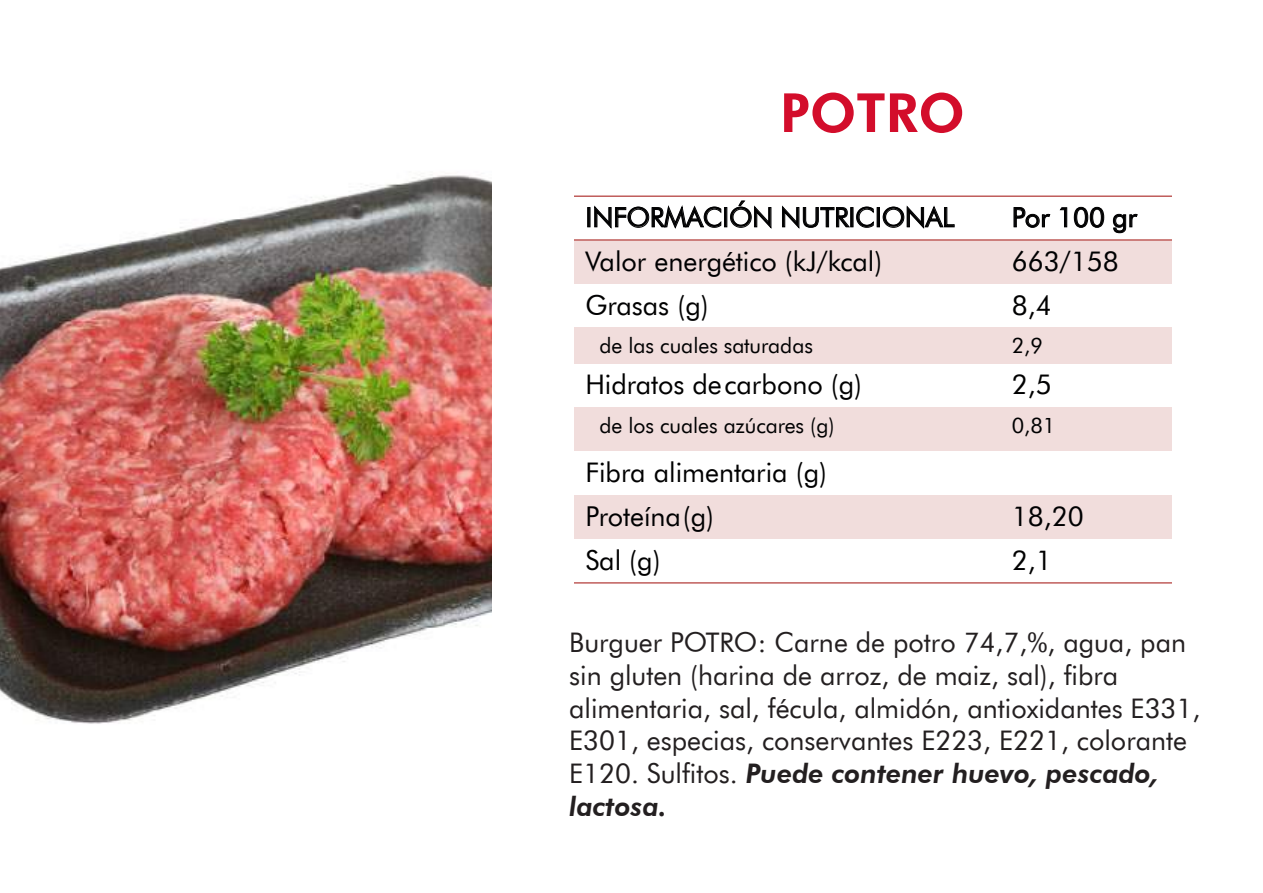
<style>
.page{position:relative;width:1263px;height:893px;background:#fff}
.page>*{position:absolute;margin:0;border:0;box-sizing:border-box;transform-origin:0 0}
.t1{font:800 54px "Futura BT";color:#d30d2b}
.t2{font:27px/33px "Futura BT";color:#231f20}
.t3{font:27px/43.8px "Futura BT";color:#000001}
.t4{font:21px "Futura BT";color:#000001}
.s1{font-weight:800;font-style:italic}
</style>
<div class="page">
<div style="left:574px;top:240px;width:427px;height:44px;background:#f1dddc"></div>
<div style="left:1001px;top:240px;width:170px;height:44px;background:#f1dddc"></div>
<div style="left:574px;top:328px;width:427px;height:36px;background:#f1dddc"></div>
<div style="left:1001px;top:328px;width:170px;height:36px;background:#f1dddc"></div>
<div style="left:574px;top:407px;width:427px;height:44px;background:#f1dddc"></div>
<div style="left:1001px;top:407px;width:170px;height:44px;background:#f1dddc"></div>
<div style="left:574px;top:495px;width:427px;height:44px;background:#f1dddc"></div>
<div style="left:1001px;top:495px;width:170px;height:44px;background:#f1dddc"></div>
<hr style="left:574px;top:239px;width:597px;height:2px;background:#bd5654">
<hr style="left:574px;top:195px;width:597px;height:2px;background:#bd5654">
<hr style="left:574px;top:582px;width:597px;height:2px;background:#bd5654">
<div style="left:587px;top:207px;width:3px;height:20px;border:1px solid #000001"></div>
<svg style="left:594px;top:205px;width:128px;height:24px"></svg>
<div style="left:724px;top:207px;width:3px;height:20px;border:1px solid #000001"></div>
<svg style="left:730px;top:200px;width:42px;height:29px"></svg>
<svg style="left:782px;top:205px;width:92px;height:24px"></svg>
<div style="left:877px;top:207px;width:3px;height:20px;border:1px solid #000001"></div>
<svg style="left:882px;top:205px;width:73px;height:24px"></svg>
<svg style="left:1013px;top:207px;width:38px;height:21px"></svg>
<svg style="left:1059px;top:207px;width:8px;height:21px"></svg>
<svg style="left:1073px;top:207px;width:31px;height:21px"></svg>
<svg style="left:1113px;top:213px;width:25px;height:20px"></svg>
<img style="left:0;top:174px;width:492px;height:550px">
<h1 class="t1" style="left:780px;top:80px;width:187px">POTRO</h1>
<p class="t3" style="left:585px;top:195px;width:371px">INFORMACIÓN NUTRICIONAL</p>
<p class="t3" style="left:1012px;top:195px;width:127px">Por 100 gr</p>
<p class="t3" style="left:585px;top:239px;width:298px">Valor energético (kJ/kcal)</p>
<p class="t3" style="left:1012px;top:239px;width:109px">663/158</p>
<p class="t3" style="left:585px;top:283px;width:125px">Grasas (g)</p>
<p class="t3" style="left:1012px;top:283px;width:41px">8,4</p>
<p class="t4" style="left:599px;top:332px;width:215px">de las cuales saturadas</p>
<p class="t4" style="left:1012px;top:332px;width:33px">2,9</p>
<p class="t3" style="left:585px;top:363px;width:278px">Hidratos decarbono (g)</p>
<p class="t3" style="left:1012px;top:363px;width:41px">2,5</p>
<p class="t4" style="left:599px;top:412px;width:237px">de los cuales azúcares (g)</p>
<p class="t4" style="left:1012px;top:412px;width:45px">0,81</p>
<p class="t3" style="left:585px;top:450px;width:243px">Fibra alimentaria (g)<br>Proteína(g)</p>
<p class="t3" style="left:1012px;top:494px;width:73px">18,20</p>
<p class="t3" style="left:585px;top:538px;width:77px">Sal (g)</p>
<p class="t3" style="left:1012px;top:538px;width:41px">2,1</p>
<p class="t2" style="left:569px;top:625px;width:633px">Burguer POTRO: Carne de potro 74,7,%, agua, pan sin gluten (harina de arroz, de maiz, sal), fibra alimentaria, sal, fécula, almidón, antioxidantes E331, E301, especias, conservantes E223, E221, colorante E120. Sulfitos. <span class="s1">Puede contener huevo, pescado, lactosa.</span></p>
</div>
